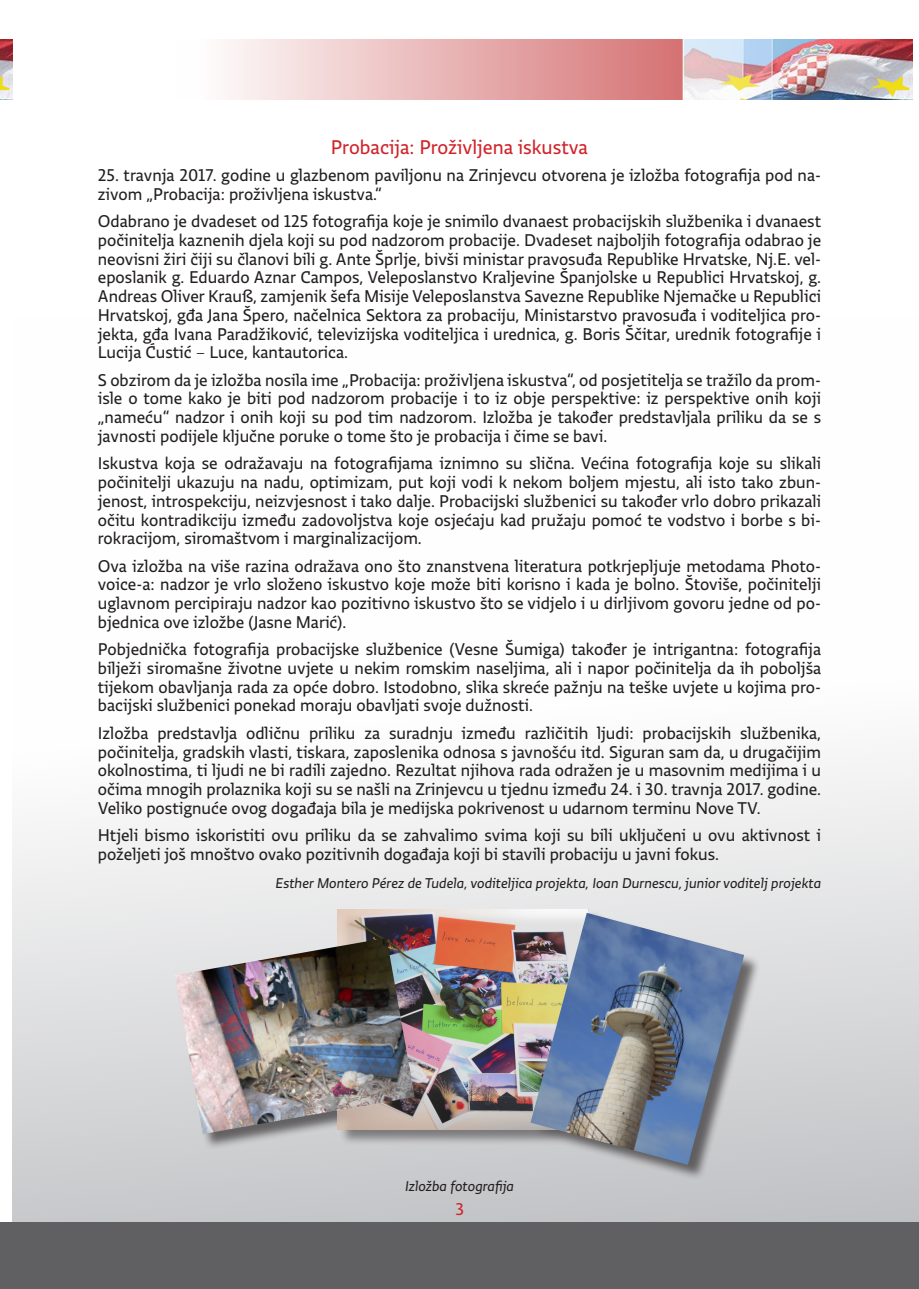
<style>
.page{position:relative;width:919px;height:1289px;background:#fff}
.page>*{position:absolute;margin:0;border:0;box-sizing:border-box;transform-origin:0 0}
.t1{font:21px "Vlada RH Sans";color:#d1232a}
.t2{font:18px/18.8px "Vlada RH Sans";color:#231f20;text-align:justify}
.t3{font:18px "Vlada RH Sans";color:#d1232a}
.t4{font:italic 15px "Vlada RH Sans";color:#231f20}
</style>
<div class="page">
<div style="left:13px;top:317px;width:905px;height:929px;background:linear-gradient(to bottom,#fff,#cdced0)"></div>
<img style="left:0;top:39px;width:13px;height:60px">
<img style="left:228px;top:39px;width:684px;height:60px">
<div style="left:0;top:1222px;width:918px;height:66px;background:#606063"></div>
<div style="left:176px;top:910px;width:584px;height:270px;background:#231f20;opacity:.63"></div>
<img style="left:337px;top:909px;width:252px;height:220px">
<img style="left:175px;top:937px;width:239px;height:196px">
<img style="left:530px;top:912px;width:214px;height:252px">
<p class="t1" style="left:331px;top:135px;width:258px">Probacija: Proživljena iskustva</p>
<p class="t2" style="left:98px;top:166px;width:724px">25. travnja 2017. godine u glazbenom paviljonu na Zrinjevcu otvorena je izložba fotografija pod na&shy;zivom „Probacija: proživljena iskustva.“</p>
<p class="t2" style="left:98px;top:212px;width:724px">Odabrano je dvadeset od 125 fotografija koje je snimilo dvanaest probacijskih službenika i dvanaest počinitelja kaznenih djela koji su pod nadzorom probacije. Dvadeset najboljih fotografija odabrao je neovisni žiri čiji su članovi bili g. Ante Šprlje, bivši ministar pravosuđa Republike Hrvatske, Nj.E. vel&shy;eposlanik g. Eduardo Aznar Campos, Veleposlanstvo Kraljevine Španjolske u Republici Hrvatskoj, g.<br>Andreas Oliver Krauß, zamjenik šefa Misije Veleposlanstva Savezne Republike Njemačke u Republici Hrvatskoj, gđa Jana Špero, načelnica Sektora za probaciju, Ministarstvo pravosuđa i voditeljica pro&shy;jekta, gđa Ivana Paradžiković, televizijska voditeljica i urednica, g. Boris Ščitar, urednik fotografije i Lucija Ćustić – Luce, kantautorica.</p>
<p class="t2" style="left:98px;top:370px;width:724px">S obzirom da je izložba nosila ime „Probacija: proživljena iskustva“, od posjetitelja se tražilo da prom&shy;isle o tome kako je biti pod nadzorom probacije i to iz obje perspektive: iz perspektive onih koji „nameću“ nadzor i onih koji su pod tim nadzorom. Izložba je također predstavljala priliku da se s javnosti podijele ključne poruke o tome što je probacija i čime se bavi.</p>
<p class="t2" style="left:98px;top:454px;width:724px">Iskustva koja se odražavaju na fotografijama iznimno su slična. Većina fotografija koje su slikali počinitelji ukazuju na nadu, optimizam, put koji vodi k nekom boljem mjestu, ali isto tako zbun&shy;jenost, introspekciju, neizvjesnost i tako dalje. Probacijski službenici su također vrlo dobro prikazali očitu kontradikciju između zadovoljstva koje osjećaju kad pružaju pomoć te vodstvo i borbe s bi&shy;rokracijom, siromaštvom i marginalizacijom.</p>
<p class="t2" style="left:98px;top:556px;width:724px;text-align:left">Ova izložba na više razina odražava ono što znanstvena literatura potkrjepljuje metodama Photo&shy;voice-a: nadzor je vrlo složeno iskustvo koje može biti korisno i kada je bolno. Štoviše, počinitelji uglavnom percipiraju nadzor kao pozitivno iskustvo što se vidjelo i u dirljivom govoru jedne od po&shy;bjednica ove izložbe (Jasne Marić).</p>
<p class="t2" style="left:98px;top:640px;width:724px">Pobjednička fotografija probacijske službenice (Vesne Šumiga) također je intrigantna: fotografija bilježi siromašne životne uvjete u nekim romskim naseljima, ali i napor počinitelja da ih poboljša tijekom obavljanja rada za opće dobro. Istodobno, slika skreće pažnju na teške uvjete u kojima pro&shy;bacijski službenici ponekad moraju obavljati svoje dužnosti.</p>
<p class="t2" style="left:98px;top:723px;width:724px">Izložba predstavlja odličnu priliku za suradnju između različitih ljudi: probacijskih službenika, počinitelja, gradskih vlasti, tiskara, zaposlenika odnosa s javnošću itd. Siguran sam da, u drugačijim okolnostima, ti ljudi ne bi radili zajedno. Rezultat njihova rada odražen je u masovnim medijima i u očima mnogih prolaznika koji su se našli na Zrinjevcu u tjednu između 24. i 30. travnja 2017. godine.<br>Veliko postignuće ovog događaja bila je medijska pokrivenost u udarnom terminu Nove TV.</p>
<p class="t2" style="left:98px;top:825px;width:724px">Htjeli bismo iskoristiti ovu priliku da se zahvalimo svima koji su bili uključeni u ovu aktivnost i poželjeti još mnoštvo ovako pozitivnih događaja koji bi stavili probaciju u javni fokus.</p>
<p class="t4" style="left:275px;top:875px;width:547px">Esther Montero Pérez de Tudela, voditeljica projekta, Ioan Durnescu, junior voditelj projekta</p>
<p class="t4" style="left:405px;top:1177px;width:110px">Izložba fotografija</p>
<p class="t3" style="left:455px;top:1198px;width:10px">3</p>
</div>
